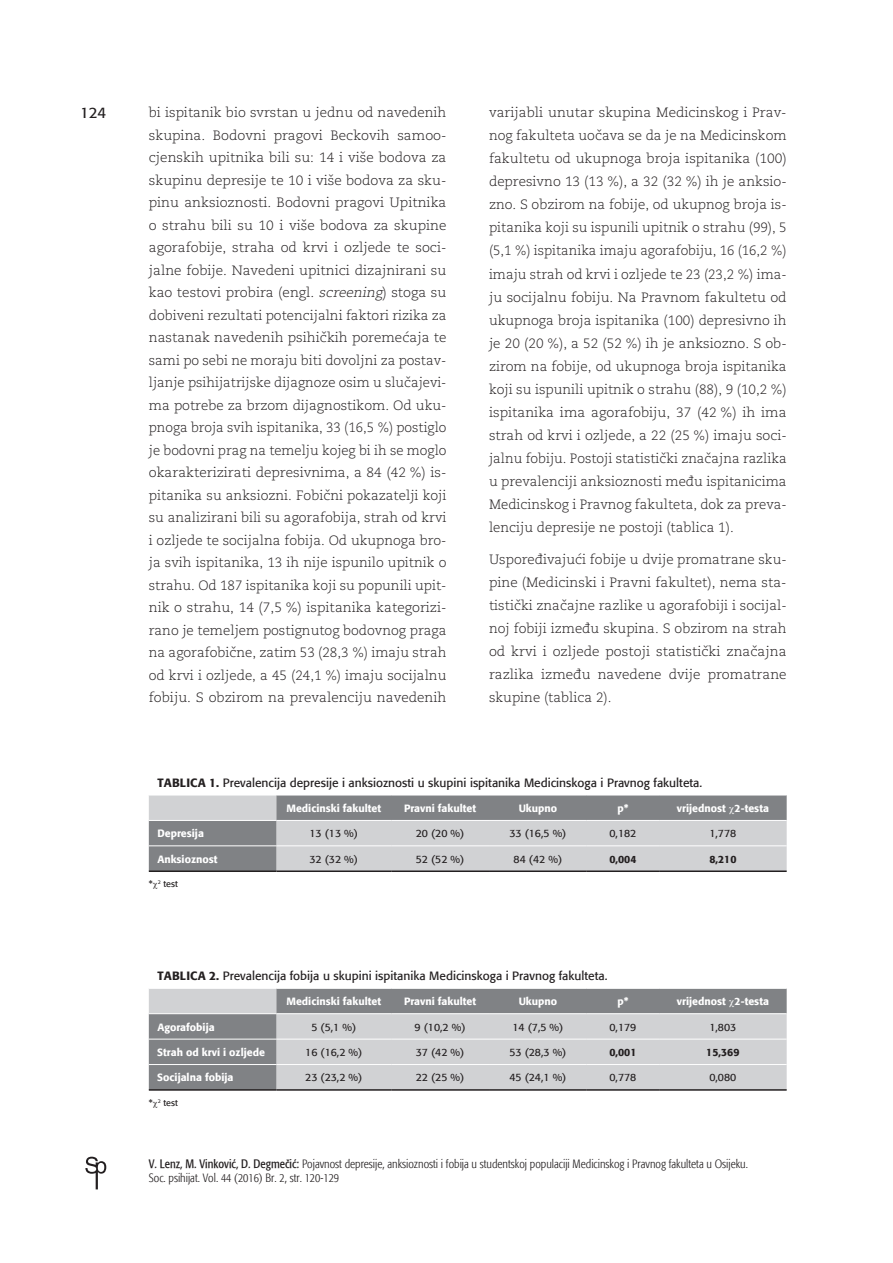
<style>
.page{position:relative;width:893px;height:1263px;background:#fff}
.page>*{position:absolute;margin:0;border:0;box-sizing:border-box;transform-origin:0 0}
.t1{font:15px "PI Formata";color:#231f20}
.t2{font:300 13.5px/22.5px "Caecilia CE";color:#231f20;text-align:justify}
.t3{font:300 condensed 12px/14.4px "PI Formata";color:#231f20}
.t4{font:12px "PI Formata";color:#231f20}
.t5{font:500 10.5px "PI Formata";color:#fff}
.t6{font:10.5px "PI Formata";color:#231f20}
.t7{font:500 10.5px "PI Formata";color:#231f20}
.t8{font:9px "PI Formata";color:#231f20}
.s1{font-style:italic}
.s2{font-weight:500}
.s3{font-family:"PI Formata Condensed";font-weight:400;font-stretch:normal}
</style>
<div class="page">
<svg style="left:85px;top:1157px;width:21px;height:32px"></svg>
<svg style="left:149px;top:796px;width:638px;height:74px;background:#b0b2b4"></svg>
<hr style="left:149px;top:845px;width:127px;height:1px;background:#fff">
<hr style="left:276px;top:845px;width:115px;height:1px;background:#fff">
<hr style="left:391px;top:845px;width:98px;height:1px;background:#fff">
<hr style="left:489px;top:845px;width:98px;height:1px;background:#fff">
<hr style="left:587px;top:845px;width:72px;height:1px;background:#fff">
<hr style="left:659px;top:845px;width:128px;height:1px;background:#fff">
<hr style="left:276px;top:820px;width:115px;height:1px;background:#fff">
<hr style="left:391px;top:820px;width:98px;height:1px;background:#fff">
<hr style="left:489px;top:820px;width:98px;height:1px;background:#fff">
<hr style="left:587px;top:820px;width:72px;height:1px;background:#fff">
<hr style="left:659px;top:820px;width:128px;height:1px;background:#fff">
<hr style="left:149px;top:820px;width:127px;height:1px;background:#fff">
<hr style="left:149px;top:870px;width:127px;height:2px;background:#231f20">
<hr style="left:276px;top:870px;width:115px;height:2px;background:#231f20">
<hr style="left:391px;top:870px;width:98px;height:2px;background:#231f20">
<hr style="left:489px;top:870px;width:98px;height:2px;background:#231f20">
<hr style="left:587px;top:870px;width:72px;height:2px;background:#231f20">
<hr style="left:659px;top:870px;width:128px;height:2px;background:#231f20">
<svg style="left:149px;top:989px;width:638px;height:100px;background:#b5b6b8"></svg>
<hr style="left:149px;top:1039px;width:127px;height:1px;background:#fff">
<hr style="left:276px;top:1039px;width:115px;height:1px;background:#fff">
<hr style="left:391px;top:1039px;width:98px;height:1px;background:#fff">
<hr style="left:489px;top:1039px;width:98px;height:1px;background:#fff">
<hr style="left:587px;top:1039px;width:72px;height:1px;background:#fff">
<hr style="left:659px;top:1039px;width:128px;height:1px;background:#fff">
<hr style="left:149px;top:1064px;width:127px;height:1px;background:#fff">
<hr style="left:276px;top:1064px;width:115px;height:1px;background:#fff">
<hr style="left:391px;top:1064px;width:98px;height:1px;background:#fff">
<hr style="left:489px;top:1064px;width:98px;height:1px;background:#fff">
<hr style="left:587px;top:1064px;width:72px;height:1px;background:#fff">
<hr style="left:659px;top:1064px;width:128px;height:1px;background:#fff">
<hr style="left:276px;top:1013px;width:115px;height:1px;background:#fff">
<hr style="left:391px;top:1013px;width:98px;height:1px;background:#fff">
<hr style="left:489px;top:1013px;width:98px;height:1px;background:#fff">
<hr style="left:587px;top:1013px;width:72px;height:1px;background:#fff">
<hr style="left:659px;top:1013px;width:128px;height:1px;background:#fff">
<hr style="left:149px;top:1013px;width:127px;height:1px;background:#fff">
<hr style="left:149px;top:1089px;width:127px;height:2px;background:#231f20">
<hr style="left:276px;top:1089px;width:115px;height:2px;background:#231f20">
<hr style="left:391px;top:1089px;width:98px;height:2px;background:#231f20">
<hr style="left:489px;top:1089px;width:98px;height:2px;background:#231f20">
<hr style="left:587px;top:1089px;width:72px;height:2px;background:#231f20">
<hr style="left:659px;top:1089px;width:128px;height:2px;background:#231f20">
<svg style="left:729px;top:807px;width:5px;height:7px"></svg>
<svg style="left:729px;top:1000px;width:5px;height:7px"></svg>
<p class="t1" style="left:80px;top:104px;width:28px">124</p>
<p class="t2" style="left:149px;top:101px;width:299px">bi ispitanik bio svrstan u jednu od navedenih skupina. Bodovni pragovi Beckovih samoo&shy;cjenskih upitnika bili su: 14 i više bodova za skupinu depresije te 10 i više bodova za sku&shy;pinu anksioznosti. Bodovni pragovi Upitnika o strahu bili su 10 i više bodova za skupine agorafobije, straha od krvi i ozljede te soci&shy;jalne fobije. Navedeni upitnici dizajnirani su kao testovi probira (engl. <span class="s1">screening</span>) stoga su dobiveni rezultati potencijalni faktori rizika za nastanak navedenih psihičkih poremećaja te sami po sebi ne moraju biti dovoljni za postav&shy;ljanje psihijatrijske dijagnoze osim u slučajevi&shy;ma potrebe za brzom dijagnostikom. Od uku&shy;pnoga broja svih ispitanika, 33 (16,5 %) postiglo je bodovni prag na temelju kojeg bi ih se moglo okarakterizirati depresivnima, a 84 (42 %) is&shy;pitanika su anksiozni. Fobični pokazatelji koji su analizirani bili su agorafobija, strah od krvi i ozljede te socijalna fobija. Od ukupnoga bro&shy;ja svih ispitanika, 13 ih nije ispunilo upitnik o strahu. Od 187 ispitanika koji su popunili upit&shy;nik o strahu, 14 (7,5 %) ispitanika kategorizi&shy;rano je temeljem postignutog bodovnog praga na agorafobične, zatim 53 (28,3 %) imaju strah od krvi i ozljede, a 45 (24,1 %) imaju socijalnu fobiju. S obzirom na prevalenciju navedenih</p>
<p class="t2" style="left:489px;top:101px;width:299px;line-height:23.1px">varijabli unutar skupina Medicinskog i Prav&shy;nog fakulteta uočava se da je na Medicinskom fakultetu od ukupnoga broja ispitanika (100) depresivno 13 (13 %), a 32 (32 %) ih je anksio&shy;zno. S obzirom na fobije, od ukupnog broja is&shy;pitanika koji su ispunili upitnik o strahu (99), 5 (5,1 %) ispitanika imaju agorafobiju, 16 (16,2 %) imaju strah od krvi i ozljede te 23 (23,2 %) ima&shy;ju socijalnu fobiju. Na Pravnom fakultetu od ukupnoga broja ispitanika (100) depresivno ih je 20 (20 %), a 52 (52 %) ih je anksiozno. S ob&shy;zirom na fobije, od ukupnoga broja ispitanika koji su ispunili upitnik o strahu (88), 9 (10,2 %) ispitanika ima agorafobiju, 37 (42 %) ih ima strah od krvi i ozljede, a 22 (25 %) imaju soci&shy;jalnu fobiju. Postoji statistički značajna razlika u prevalenciji anksioznosti među ispitanicima Medicinskog i Pravnog fakulteta, dok za preva&shy;lenciju depresije ne postoji (tablica 1).</p>
<p class="t2" style="left:489px;top:547px;width:299px;line-height:23.1px">Uspoređivajući fobije u dvije promatrane sku&shy;pine (Medicinski i Pravni fakultet), nema sta&shy;tistički značajne razlike u agorafobiji i socijal&shy;noj fobiji između skupina. S obzirom na strah od krvi i ozljede postoji statistički značajna razlika između navedene dvije promatrane skupine (tablica 2).</p>
<p class="t4" style="left:157px;top:775px;width:546px"><span class="s2">TABLICA 1.</span> Prevalencija depresije i anksioznosti u skupini ispitanika Medicinskoga i Pravnog fakulteta.</p>
<p class="t5" style="left:286px;top:802px;width:96px">Medicinski fakultet</p>
<p class="t5" style="left:404px;top:802px;width:74px">Pravni fakultet</p>
<p class="t5" style="left:519px;top:802px;width:40px">Ukupno</p>
<p class="t5" style="left:617px;top:802px;width:13px">p*</p>
<p class="t5" style="left:677px;top:802px;width:94px">vrijednost 2-testa</p>
<p class="t5" style="left:157px;top:827px;width:48px">Depresija</p>
<p class="t6" style="left:309px;top:827px;width:50px">13 (13 %)</p>
<p class="t6" style="left:416px;top:827px;width:50px">20 (20 %)</p>
<p class="t6" style="left:509px;top:827px;width:59px">33 (16,5 %)</p>
<p class="t6" style="left:609px;top:827px;width:28px">0,182</p>
<p class="t6" style="left:709px;top:827px;width:28px">1,778</p>
<p class="t5" style="left:157px;top:852px;width:62px">Anksioznost</p>
<p class="t6" style="left:309px;top:853px;width:50px">32 (32 %)</p>
<p class="t6" style="left:416px;top:853px;width:50px">52 (52 %)</p>
<p class="t6" style="left:514px;top:853px;width:50px">84 (42 %)</p>
<p class="t7" style="left:609px;top:852px;width:29px">0,004</p>
<p class="t7" style="left:709px;top:852px;width:29px">8,210</p>
<p class="t8" style="left:149px;top:878px;width:31px">* <sup>2</sup> test</p>
<p class="t4" style="left:157px;top:968px;width:452px"><span class="s2">TABLICA 2.</span> Prevalencija fobija u skupini ispitanika Medicinskoga i Pravnog fakulteta.</p>
<p class="t5" style="left:286px;top:995px;width:96px">Medicinski fakultet</p>
<p class="t5" style="left:404px;top:995px;width:74px">Pravni fakultet</p>
<p class="t5" style="left:519px;top:995px;width:40px">Ukupno</p>
<p class="t5" style="left:617px;top:995px;width:13px">p*</p>
<p class="t5" style="left:677px;top:995px;width:94px">vrijednost 2-testa</p>
<p class="t5" style="left:157px;top:1020px;width:59px">Agorafobija</p>
<p class="t6" style="left:311px;top:1020px;width:46px">5 (5,1 %)</p>
<p class="t6" style="left:415px;top:1020px;width:52px">9 (10,2 %)</p>
<p class="t6" style="left:512px;top:1020px;width:52px">14 (7,5 %)</p>
<p class="t6" style="left:609px;top:1020px;width:28px">0,179</p>
<p class="t6" style="left:709px;top:1020px;width:28px">1,803</p>
<p class="t5" style="left:157px;top:1046px;width:109px">Strah od krvi i ozljede</p>
<p class="t6" style="left:305px;top:1046px;width:59px">16 (16,2 %)</p>
<p class="t6" style="left:416px;top:1046px;width:50px">37 (42 %)</p>
<p class="t6" style="left:509px;top:1046px;width:59px">53 (28,3 %)</p>
<p class="t7" style="left:609px;top:1046px;width:29px">0,001</p>
<p class="t7" style="left:706px;top:1046px;width:35px">15,369</p>
<p class="t5" style="left:157px;top:1071px;width:78px">Socijalna fobija</p>
<p class="t6" style="left:305px;top:1071px;width:59px">23 (23,2 %)</p>
<p class="t6" style="left:416px;top:1071px;width:50px">22 (25 %)</p>
<p class="t6" style="left:509px;top:1071px;width:59px">45 (24,1 %)</p>
<p class="t6" style="left:609px;top:1071px;width:28px">0,778</p>
<p class="t6" style="left:709px;top:1071px;width:28px">0,080</p>
<p class="t8" style="left:149px;top:1097px;width:31px">* <sup>2</sup> test</p>
<p class="t3" style="left:149px;top:1157px;width:601px"><span class="s3">V. Lenz, M. Vinković, D. Degmečić:</span> Pojavnost depresije, anksioznosti i fobija u studentskoj populaciji Medicinskog i Pravnog fakulteta u Osijeku.<br>Soc. psihijat. Vol. 44 (2016) Br. 2, str. 120-129</p>
</div>
